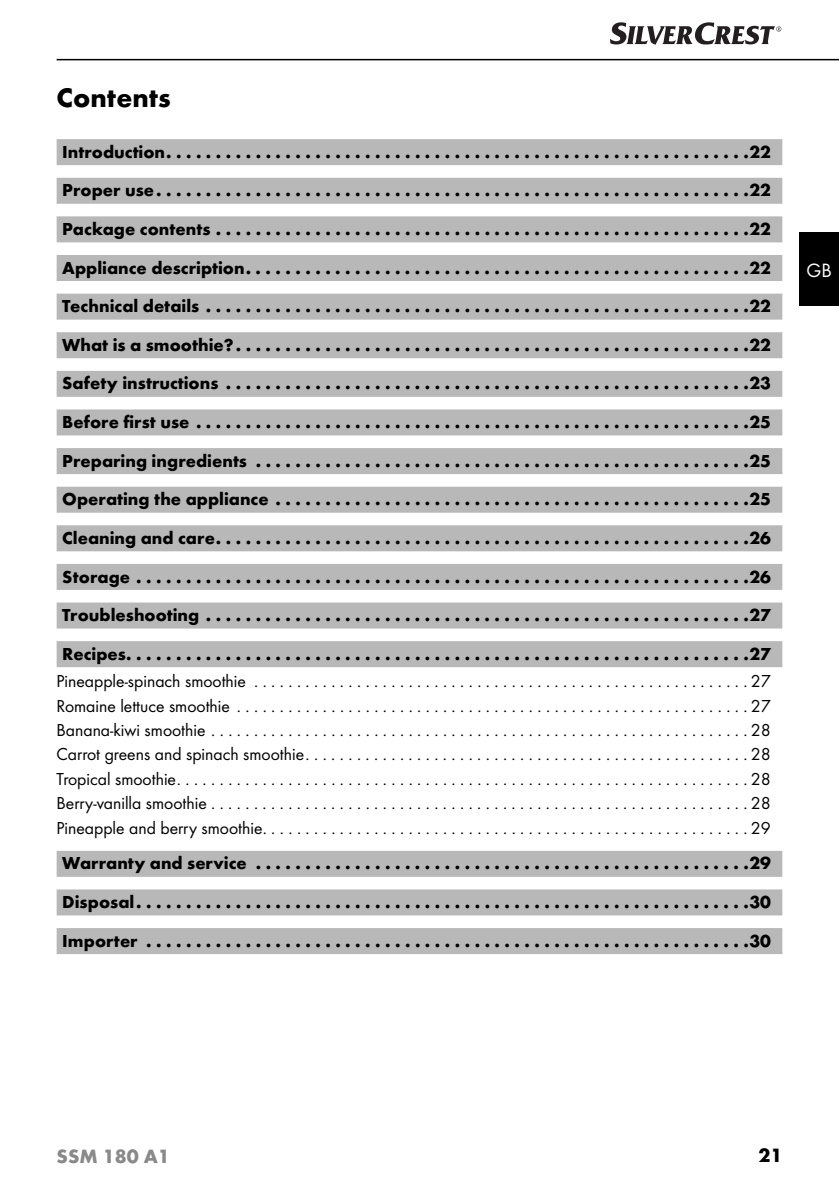
<style>
.page{position:relative;width:839px;height:1191px;background:#fff}
.page>*{position:absolute;margin:0;border:0;box-sizing:border-box;transform-origin:0 0}
.t1{font:700 28px "Futura";color:#000}
.t2{font:700 20px "Futura";color:#898989}
.t3{font:700 20px "Futura";color:#000}
.t4{font:20px "Futura Boo";color:#fff}
.t5{font:700 18px/38.6px "Futura";color:#000;text-align:justify}
.t6{font:18px/24.4px "Futura Boo";color:#000;text-align:justify}
</style>
<div class="page">
<div style="left:799px;top:233px;width:40px;height:73px;background:#000"></div>
<hr style="left:57px;top:59px;width:782px;height:1px;background:#000">
<svg style="left:610px;top:22px;width:171px;height:23px"></svg>
<div style="left:57px;top:139px;width:725px;height:26px;background:#b8b8b8"></div>
<div style="left:57px;top:178px;width:725px;height:26px;background:#b8b8b8"></div>
<div style="left:57px;top:216px;width:725px;height:26px;background:#b8b8b8"></div>
<div style="left:57px;top:255px;width:725px;height:26px;background:#b8b8b8"></div>
<div style="left:57px;top:294px;width:725px;height:26px;background:#b8b8b8"></div>
<div style="left:57px;top:332px;width:725px;height:26px;background:#b8b8b8"></div>
<div style="left:57px;top:371px;width:725px;height:26px;background:#b8b8b8"></div>
<div style="left:57px;top:409px;width:725px;height:26px;background:#b8b8b8"></div>
<div style="left:57px;top:448px;width:725px;height:26px;background:#b8b8b8"></div>
<div style="left:57px;top:487px;width:725px;height:26px;background:#b8b8b8"></div>
<div style="left:57px;top:525px;width:725px;height:26px;background:#b8b8b8"></div>
<div style="left:57px;top:564px;width:725px;height:26px;background:#b8b8b8"></div>
<div style="left:57px;top:602px;width:725px;height:26px;background:#b8b8b8"></div>
<div style="left:57px;top:641px;width:725px;height:26px;background:#b8b8b8"></div>
<div style="left:57px;top:851px;width:725px;height:26px;background:#b8b8b8"></div>
<div style="left:57px;top:889px;width:725px;height:26px;background:#b8b8b8"></div>
<div style="left:57px;top:928px;width:725px;height:26px;background:#b8b8b8"></div>
<h1 class="t1" style="left:57px;top:87px;width:116px">Contents</h1>
<p class="t5" style="left:62px;top:134px;width:710px">Introduction . . . . . . . . . . . . . . . . . . . . . . . . . . . . . . . . . . . . . . . . . . . . . . . . . . . . . . . . . . .22<br>Proper use . . . . . . . . . . . . . . . . . . . . . . . . . . . . . . . . . . . . . . . . . . . . . . . . . . . . . . . . . . . .22<br>Package contents . . . . . . . . . . . . . . . . . . . . . . . . . . . . . . . . . . . . . . . . . . . . . . . . . . . . . .22<br>Appliance description . . . . . . . . . . . . . . . . . . . . . . . . . . . . . . . . . . . . . . . . . . . . . . . . . . .22<br>Technical details . . . . . . . . . . . . . . . . . . . . . . . . . . . . . . . . . . . . . . . . . . . . . . . . . . . . . . .22<br>What is a smoothie? . . . . . . . . . . . . . . . . . . . . . . . . . . . . . . . . . . . . . . . . . . . . . . . . . . . .22<br>Safety instructions . . . . . . . . . . . . . . . . . . . . . . . . . . . . . . . . . . . . . . . . . . . . . . . . . . . . .23<br>Before first use . . . . . . . . . . . . . . . . . . . . . . . . . . . . . . . . . . . . . . . . . . . . . . . . . . . . . . . .25<br>Preparing ingredients . . . . . . . . . . . . . . . . . . . . . . . . . . . . . . . . . . . . . . . . . . . . . . . . . .25<br>Operating the appliance . . . . . . . . . . . . . . . . . . . . . . . . . . . . . . . . . . . . . . . . . . . . . . . .25<br>Cleaning and care . . . . . . . . . . . . . . . . . . . . . . . . . . . . . . . . . . . . . . . . . . . . . . . . . . . . . .26<br>Storage . . . . . . . . . . . . . . . . . . . . . . . . . . . . . . . . . . . . . . . . . . . . . . . . . . . . . . . . . . . . . .26<br>Troubleshooting . . . . . . . . . . . . . . . . . . . . . . . . . . . . . . . . . . . . . . . . . . . . . . . . . . . . . . .27<br>Recipes . . . . . . . . . . . . . . . . . . . . . . . . . . . . . . . . . . . . . . . . . . . . . . . . . . . . . . . . . . . . . . .27</p>
<p class="t6" style="left:57px;top:670px;width:716px">Pineapple-spinach smoothie . . . . . . . . . . . . . . . . . . . . . . . . . . . . . . . . . . . . . . . . . . . . . . . . . . . . . . . . . . 27<br>Romaine lettuce smoothie . . . . . . . . . . . . . . . . . . . . . . . . . . . . . . . . . . . . . . . . . . . . . . . . . . . . . . . . . . . . 27<br>Banana-kiwi smoothie . . . . . . . . . . . . . . . . . . . . . . . . . . . . . . . . . . . . . . . . . . . . . . . . . . . . . . . . . . . . . . . 28<br>Carrot greens and spinach smoothie . . . . . . . . . . . . . . . . . . . . . . . . . . . . . . . . . . . . . . . . . . . . . . . . . . . . 28<br>Tropical smoothie . . . . . . . . . . . . . . . . . . . . . . . . . . . . . . . . . . . . . . . . . . . . . . . . . . . . . . . . . . . . . . . . . . . 28<br>Berry-vanilla smoothie . . . . . . . . . . . . . . . . . . . . . . . . . . . . . . . . . . . . . . . . . . . . . . . . . . . . . . . . . . . . . . . 28<br>Pineapple and berry smoothie . . . . . . . . . . . . . . . . . . . . . . . . . . . . . . . . . . . . . . . . . . . . . . . . . . . . . . . . . 29</p>
<p class="t5" style="left:62px;top:846px;width:710px">Warranty and service . . . . . . . . . . . . . . . . . . . . . . . . . . . . . . . . . . . . . . . . . . . . . . . . . .29<br>Disposal . . . . . . . . . . . . . . . . . . . . . . . . . . . . . . . . . . . . . . . . . . . . . . . . . . . . . . . . . . . . . .30<br>Importer . . . . . . . . . . . . . . . . . . . . . . . . . . . . . . . . . . . . . . . . . . . . . . . . . . . . . . . . . . . . .30</p>
<p class="t4" style="left:807px;top:261px;width:27px">GB</p>
<p class="t2" style="left:57px;top:1148px;width:115px">SSM 180 A1</p>
<p class="t3" style="left:759px;top:1148px;width:25px">21</p>
</div>
